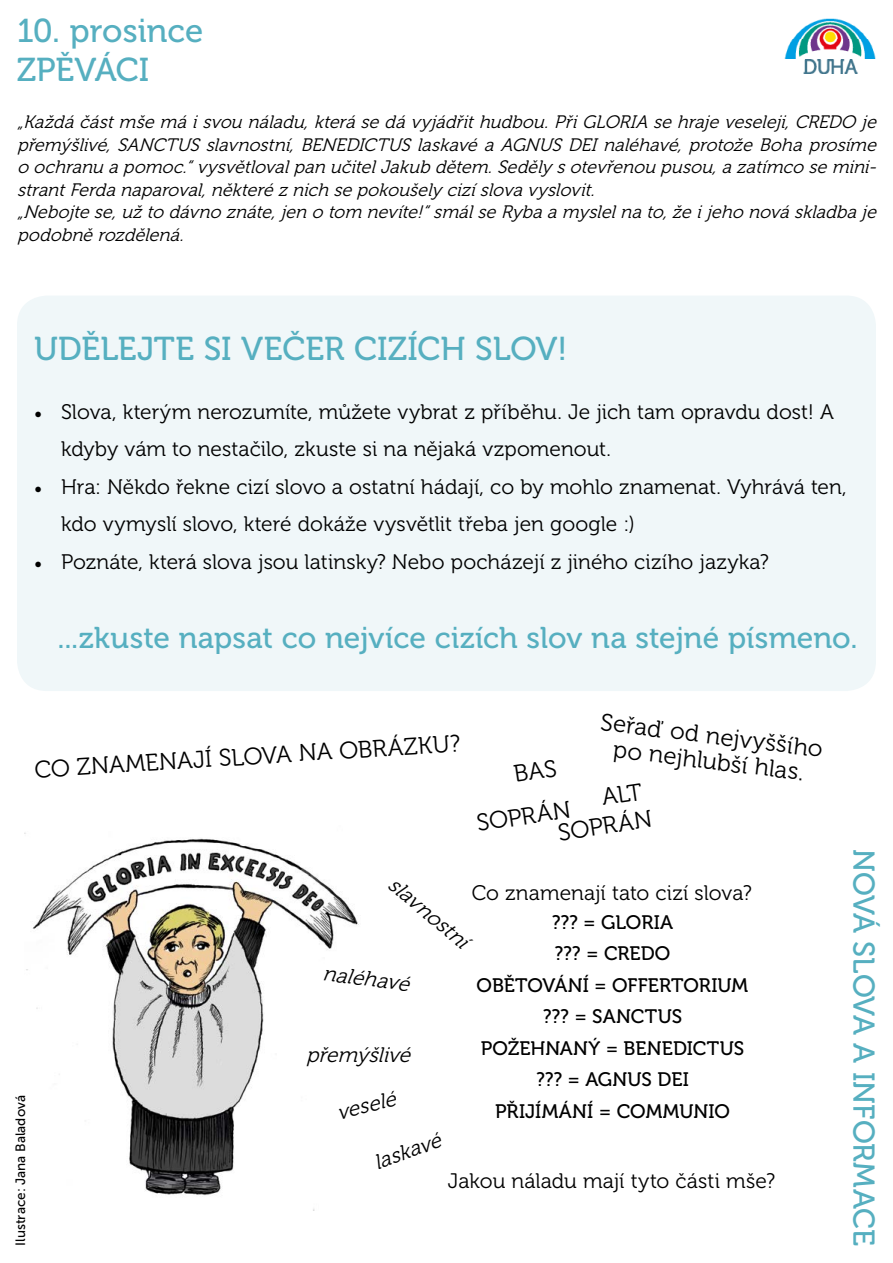
<style>
.page{position:relative;width:893px;height:1263px;background:#fff}
.page>*{position:absolute;margin:0;border:0;box-sizing:border-box;transform-origin:0 0}
.t1{font:33px/39.6px "Museo 500";color:#56afc0}
.t2{font:30px "Museo 500";color:#56afc0}
.t3{font:24px/25.5px "Museo 300";color:#000;text-align:center}
.t4{font:21px/37.5px "Museo 300";color:#000}
.t5{font:italic 21px "Museo 300";color:#000}
.t6{font:19.5px/31.5px "Museo 500";letter-spacing:.005em;color:#000;text-align:center}
.t7{font:italic 18px/22.5px "Museo 300";letter-spacing:.005em;color:#000}
.t8{font:13.5px "Museo Sans 500";color:#000}
.s1{font-family:"Minion Pro"}
</style>
<div class="page">
<img style="left:24px;top:833px;width:335px;height:377px">
<div style="left:17px;top:296px;width:859px;height:395px;background:#f0f7f9;border-radius:30px"></div>
<img style="left:784px;top:19px;width:92px;height:55px">
<h1 class="t1" style="left:17px;top:11px;width:188px">10. prosince<br>ZPĚVÁCI</h1>
<p class="t7" style="left:17px;top:111px;width:866px">„Každá částmše má i svou náladu,která se dá vyj ádřithudbou.PřiGLORIA se hraj e veselej i,CREDO j e přemýšlivé, SANCTUS slavnostní, BENEDICTUS laskavé a AGNUS DEI naléhavé, protože Boha prosíme o ochranu a pomoc.“vysvětlovalpan učitelJakub dětem.Seděly s otevřenou pusou,a zatímco se mini&shy;strantFerda naparoval,některé z nich se pokoušely cizíslova vyslovit.<br>„Nebojte se,užto dávno znáte,jen o tom nevíte!“smálse Ryba a myslelna to,že i jeho nová skladba je podobně rozdělená.</p>
<h1 class="t1" style="left:34px;top:329px;width:535px">UDĚLEJTE SI VEČER CIZÍCH SLOV!</h1>
<p class="t4" style="left:61px;top:393px;width:774px;text-indent:-27px"><span class="s1">•</span> Slova, kterým nerozumíte, můžete vybrat z příběhu. Je jich tam opravdu dost! A kdyby vám to nestačilo, zkuste si na nějaká vzpomenout.</p>
<p class="t4" style="left:61px;top:468px;width:787px;text-indent:-27px"><span class="s1">•</span> Hra: Někdo řekne cizí slovo a ostatní hádají, co by mohlo znamenat. Vyhrává ten, kdo vymyslí slovo, které dokáže vysvětlit třeba jen google :)</p>
<p class="t4" style="left:34px;top:543px;width:736px"><span class="s1">•</span> Poznáte, která slova jsou latinsky? Nebo pocházejí z jiného cizího jazyka?</p>
<h2 class="t2" style="left:57px;top:621px;width:802px">...zkuste napsat co nejvíce cizích slov na stejné písmeno.</h2>
<h3 class="t3" style="left:34px;top:759px;width:428px;rotate:-4deg">CO ZNAMENAJÍ SLOVA NA OBRÁZKU?</h3>
<h3 class="t3" style="left:602px;top:709px;width:225px;rotate:7deg">Seřaď od nejvyššího po nejhlubší hlas.</h3>
<h3 class="t3" style="left:475px;top:811px;width:96px;rotate:-9deg">SOPRÁN</h3>
<h3 class="t3" style="left:556px;top:821px;width:96px;rotate:-9deg">SOPRÁN</h3>
<p class="t8" style="left:13px;top:1246px;width:152px;rotate:-90deg">Ilustrace: Jana Baladová</p>
<p class="t5" style="left:399px;top:872px;width:99px;rotate:40deg">slavnostní</p>
<p class="t4" style="left:472px;top:874px;width:281px">Co znamenají tato cizí slova?</p>
<p class="t6" style="left:477px;top:906px;width:273px">??? = GLORIA<br>??? = CREDO<br>OBĚTOVÁNÍ = OFFERTORIUM ??? = SANCTUS<br>POŽEHNANÝ = BENEDICTUS ??? = AGNUS DEI</p>
<p class="t5" style="left:324px;top:962px;width:88px;rotate:7deg">naléhavé</p>
<p class="t5" style="left:306px;top:1043px;width:112px">přemýšlivé</p>
<p class="t5" style="left:334px;top:1102px;width:61px;rotate:-14deg">veselé</p>
<p class="t6" style="left:495px;top:1095px;width:236px">PŘIJÍMÁNÍ = COMMUNIO</p>
<p class="t5" style="left:370px;top:1153px;width:71px;rotate:-21deg">laskavé</p>
<p class="t4" style="left:448px;top:1162px;width:329px">Jakou náladu mají tyto části mše?</p>
<h2 class="t2" style="left:880px;top:849px;width:398px;rotate:90deg">NOVÁ SLOVA A INFORMACE</h2>
</div>
